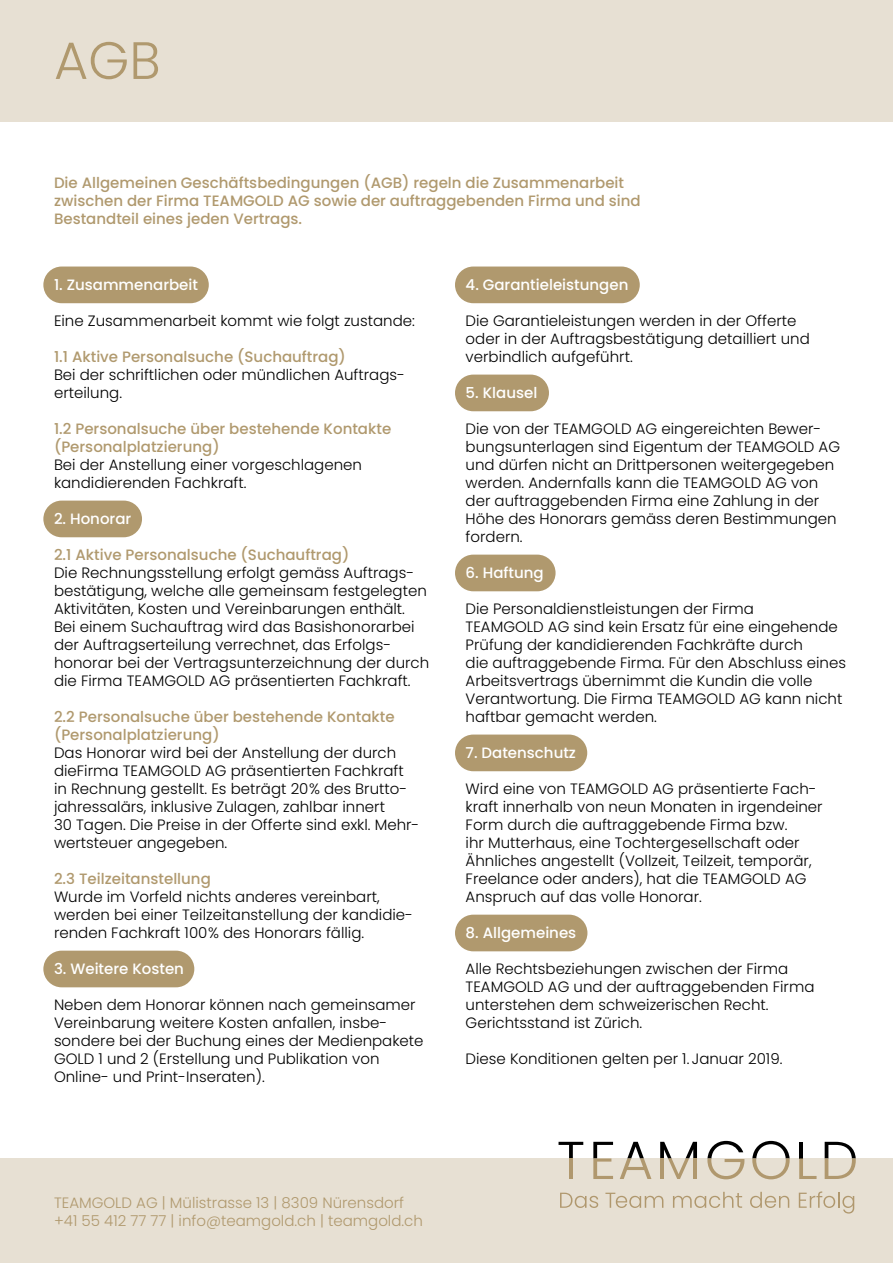
<style>
.page{position:relative;width:893px;height:1263px;background:#fff}
.page>*{position:absolute;margin:0;border:0;box-sizing:border-box;transform-origin:0 0}
.t1{font:300 52.5px "Poppins";color:#b0996e}
.t2{font:300 15px/18px "Poppins";color:#000}
.t3{font:500 15px/18px "Poppins";color:#b0996e}
.t4{font:500 15px "Poppins";color:#fff}
.t5{font:300 15px/18px "Poppins";color:#b0996e}
</style>
<div class="page">
<div style="left:0;top:0;width:893px;height:121px;background:#e7e0d3"></div>
<div style="left:0;top:1158px;width:893px;height:105px;background:#e7e0d3"></div>
<hr style="left:799px;top:1142px;width:4px;height:16px;background:#000">
<svg style="left:559px;top:1142px;width:24px;height:16px"></svg>
<hr style="left:569px;top:1158px;width:4px;height:21px;background:#b0986e">
<svg style="left:593px;top:1142px;width:20px;height:37px"></svg>
<svg style="left:620px;top:1142px;width:31px;height:37px"></svg>
<svg style="left:660px;top:1142px;width:37px;height:37px"></svg>
<hr style="left:693px;top:1158px;width:4px;height:21px;background:#b0986e">
<svg style="left:707px;top:1141px;width:37px;height:38px"></svg>
<svg style="left:752px;top:1141px;width:38px;height:38px"></svg>
<svg style="left:799px;top:1158px;width:17px;height:21px"></svg>
<svg style="left:825px;top:1142px;width:31px;height:37px"></svg>
<svg style="left:560px;top:1193px;width:38px;height:15px"></svg>
<svg style="left:605px;top:1193px;width:58px;height:15px"></svg>
<svg style="left:673px;top:1192px;width:69px;height:16px"></svg>
<svg style="left:750px;top:1192px;width:39px;height:16px"></svg>
<svg style="left:799px;top:1191px;width:55px;height:22px"></svg>
<div style="left:43px;top:267px;width:166px;height:36px;background:#b0996e;border-radius:18px"></div>
<div style="left:43px;top:501px;width:99px;height:36px;background:#b0996e;border-radius:18px"></div>
<div style="left:43px;top:951px;width:151px;height:36px;background:#b0996e;border-radius:18px"></div>
<div style="left:455px;top:267px;width:185px;height:36px;background:#b0996e;border-radius:18px"></div>
<div style="left:455px;top:375px;width:94px;height:36px;background:#b0996e;border-radius:18px"></div>
<div style="left:455px;top:555px;width:101px;height:36px;background:#b0996e;border-radius:18px"></div>
<div style="left:455px;top:734px;width:132px;height:37px;background:#b0996e;border-radius:18px"></div>
<div style="left:455px;top:915px;width:132px;height:36px;background:#b0996e;border-radius:18px"></div>
<h1 class="t1" style="left:54px;top:30px;width:108px">AGB</h1>
<p class="t3" style="left:54px;top:174px;width:588px">Die Allgemeinen Geschäftsbedingungen (AGB) regeln die Zusammenarbeit zwischen der Firma TEAMGOLD AG sowie der auftraggebenden Firma und sind<br>Bestandteil eines jeden Vertrags.</p>
<p class="t4" style="left:54px;top:276px;width:146px">1. Zusammenarbeit</p>
<p class="t2" style="left:54px;top:312px;width:362px">Eine Zusammenarbeit kommt wie folgt zustande:</p>
<p class="t3" style="left:54px;top:348px;width:293px">1.1 Aktive Personalsuche (Suchauftrag)</p>
<p class="t2" style="left:54px;top:366px;width:352px">Bei der schriftlichen oder mündlichen Auftrags&shy;erteilung.</p>
<p class="t3" style="left:54px;top:420px;width:339px">1.2 Personalsuche über bestehende Kontakte (Personalplatzierung)</p>
<p class="t2" style="left:54px;top:456px;width:310px">Bei der Anstellung einer vorgeschlagenen kandidierenden Fachkraft.</p>
<p class="t4" style="left:54px;top:510px;width:79px">2. Honorar</p>
<p class="t3" style="left:54px;top:546px;width:297px">2.1 Aktive Personalsuche (Suchauftrag)</p>
<p class="t2" style="left:54px;top:564px;width:377px">Die Rechnungsstellung erfolgt gemäss Auftrags&shy;bestätigung, welche alle gemeinsam festgelegten Aktivitäten, Kosten und Vereinbarungen enthält.<br>Bei einem Suchauftrag wird das Basishonorarbei der Auftragserteilung verrechnet, das Erfolgs&shy;honorar bei der Vertragsunterzeichnung der durch die Firma TEAMGOLD AG präsentierten Fachkraft.</p>
<p class="t3" style="left:54px;top:708px;width:342px">2.2 Personalsuche über bestehende Kontakte (Personalplatzierung)</p>
<p class="t2" style="left:54px;top:744px;width:367px">Das Honorar wird bei der Anstellung der durch dieFirma TEAMGOLD AG präsentierten Fachkraft in Rechnung gestellt. Es beträgt 20% des Brutto&shy;jahressalärs, inklusive Zulagen, zahlbar innert<br>30 Tagen. Die Preise in der Offerte sind exkl. Mehr&shy;wertsteuer angegeben.</p>
<p class="t3" style="left:54px;top:870px;width:158px">2.3 Teilzeitanstellung</p>
<p class="t2" style="left:54px;top:888px;width:360px">Wurde im Vorfeld nichts anderes vereinbart, werden bei einer Teilzeitanstellung der kandidie&shy;renden Fachkraft 100% des Honorars fällig.</p>
<p class="t4" style="left:54px;top:960px;width:132px">3. Weitere Kosten</p>
<p class="t2" style="left:54px;top:996px;width:371px">Neben dem Honorar können nach gemeinsamer Vereinbarung weitere Kosten anfallen, insbe&shy;sondere bei der Buchung eines der Medienpakete GOLD 1 und 2 (Erstellung und Publikation von Online- und Print-Inseraten).</p>
<p class="t4" style="left:466px;top:276px;width:164px">4. Garantieleistungen</p>
<p class="t2" style="left:466px;top:312px;width:346px">Die Garantieleistungen werden in der Offerte oder in der Auftragsbestätigung detailliert und verbindlich aufgeführt.</p>
<p class="t4" style="left:466px;top:384px;width:73px">5. Klausel</p>
<p class="t2" style="left:466px;top:420px;width:376px">Die von der TEAMGOLD AG eingereichten Bewer&shy;bungsunterlagen sind Eigentum der TEAMGOLD AG und dürfen nicht an Drittpersonen weitergegeben werden. Andernfalls kann die TEAMGOLD AG von der auftraggebenden Firma eine Zahlung in der Höhe des Honorars gemäss deren Bestimmungen fordern.</p>
<p class="t4" style="left:466px;top:564px;width:80px">6. Haftung</p>
<p class="t2" style="left:466px;top:600px;width:382px">Die Personaldienstleistungen der Firma<br>TEAMGOLD AG sind kein Ersatz für eine eingehende Prüfung der kandidierenden Fachkräfte durch<br>die auftraggebende Firma. Für den Abschluss eines Arbeitsvertrags übernimmt die Kundin die volle Verantwortung. Die Firma TEAMGOLD AG kann nicht haftbar gemacht werden.</p>
<p class="t4" style="left:466px;top:744px;width:112px">7. Datenschutz</p>
<p class="t2" style="left:466px;top:780px;width:359px">Wird eine von TEAMGOLD AG präsentierte Fach&shy;kraft innerhalb von neun Monaten in irgendeiner Form durch die auftraggebende Firma bzw.<br>ihr Mutterhaus, eine Tochtergesellschaft oder Ähnliches angestellt (Vollzeit, Teilzeit, temporär, Freelance oder anders), hat die TEAMGOLD AG Anspruch auf das volle Honorar.</p>
<p class="t4" style="left:466px;top:924px;width:112px">8. Allgemeines</p>
<p class="t2" style="left:466px;top:960px;width:350px">Alle Rechtsbeziehungen zwischen der Firma TEAMGOLD AG und der auftraggebenden Firma unterstehen dem schweizerischen Recht.<br>Gerichtsstand ist Zürich.</p>
<p class="t2" style="left:466px;top:1050px;width:318px">Diese Konditionen gelten per 1. Januar 2019.</p>
<p class="t5" style="left:54px;top:1193px;width:370px">TEAMGOLD AG | Mülistrasse 13 | 8309 Nürensdorf +41 55 412 77 77 | info@teamgold.ch | teamgold.ch</p>
</div>
